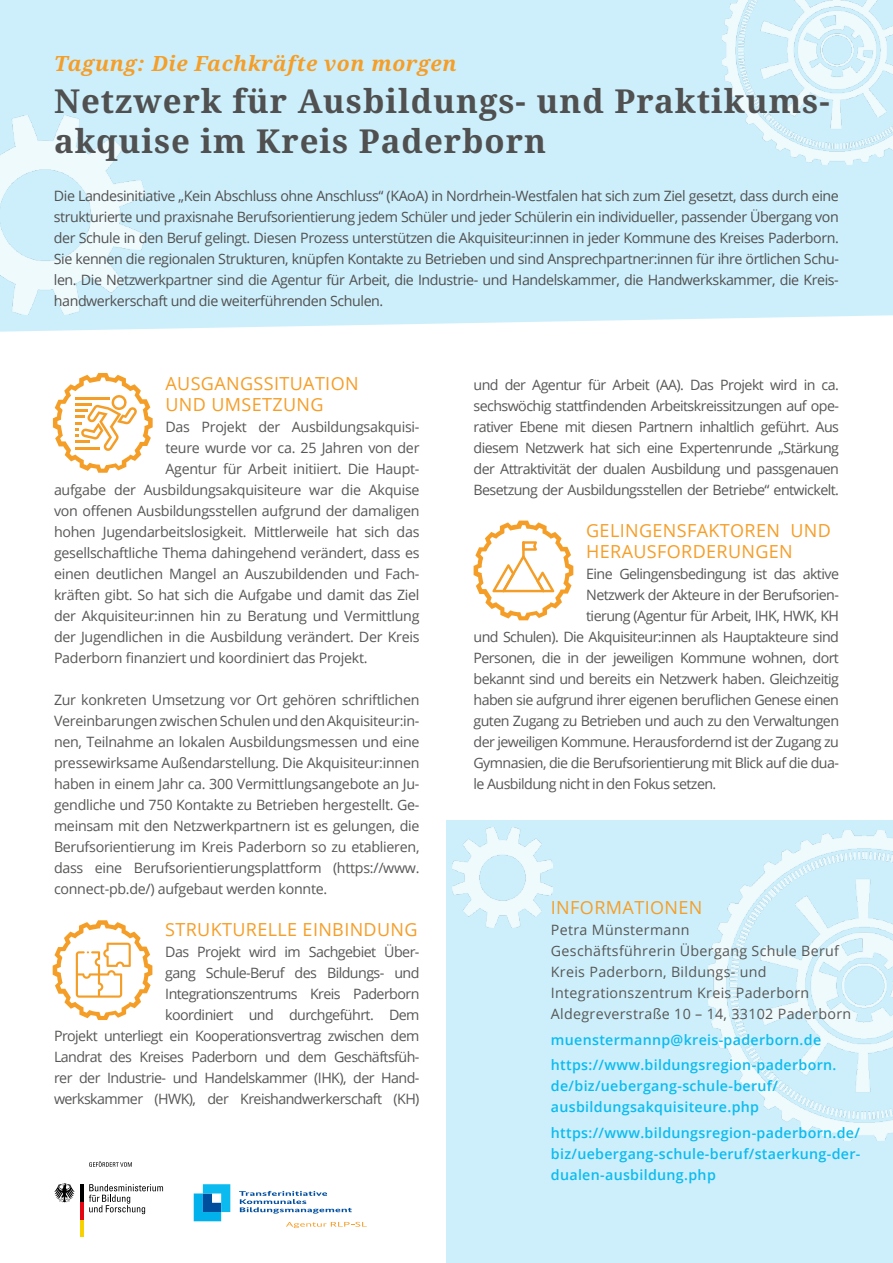
<style>
.page{position:relative;width:893px;height:1263px;background:#fff}
.page>*{position:absolute;margin:0;border:0;box-sizing:border-box;transform-origin:0 0}
.t1{font:700 33px/40.5px "Noto Serif";letter-spacing:.03em;color:#505050}
.t2{font:italic 700 21px "Noto Serif";letter-spacing:.03em;color:#f59e28}
.t3{font:18px/21px "Open Sans";letter-spacing:.02em;color:#f59e28}
.t4{font:14.25px/21px "Open Sans";letter-spacing:-.04em;color:#575756;text-align:justify}
.t5{font:14.25px/21px "Open Sans";letter-spacing:-.03em;color:#505050;text-align:justify}
.t6{font:14.25px "Open Sans";letter-spacing:-.02em;color:#575756}
.t7{font:600 14.25px/21px "Open Sans";letter-spacing:.02em;color:#0bbbef}
.t8{font:14.25px/21px "Open Sans";letter-spacing:.02em;color:#575756}
</style>
<div class="page">
<div style="left:0;top:0;width:893px;height:332px;background:#cdeffb"></div>
<img style="left:723px;top:0;width:170px;height:165px">
<img style="left:0;top:116px;width:144px;height:199px">
<svg style="left:53px;top:373px;width:100px;height:100px"></svg>
<hr style="left:75px;top:440px;width:15px;height:3px;background:#f59e27">
<hr style="left:75px;top:447px;width:25px;height:2px;background:#f59e27">
<svg style="left:53px;top:920px;width:99px;height:100px"></svg>
<svg style="left:474px;top:521px;width:99px;height:99px"></svg>
<div style="left:447px;top:821px;width:446px;height:442px;background:#cdeffb"></div>
<img style="left:709px;top:831px;width:184px;height:310px">
<img style="left:453px;top:828px;width:99px;height:100px">
<svg style="left:89px;top:1184px;width:74px;height:30px"></svg>
<hr style="left:80px;top:1219px;width:3px;height:18px;background:#f8d200">
<hr style="left:80px;top:1202px;width:3px;height:17px;background:#e30613">
<hr style="left:80px;top:1184px;width:3px;height:18px;background:#000">
<svg style="left:54px;top:1183px;width:21px;height:19px"></svg>
<svg style="left:89px;top:1161px;width:43px;height:6px"></svg>
<svg style="left:286px;top:1222px;width:81px;height:6px"></svg>
<svg style="left:239px;top:1191px;width:113px;height:22px"></svg>
<svg style="left:194px;top:1184px;width:36px;height:37px"></svg>
<h2 class="t2" style="left:54px;top:49px;width:404px">Tagung: Die Fachkräfte von morgen</h2>
<h1 class="t1" style="left:54px;top:81px;width:777px">Netzwerk für Ausbildungs- und Praktikums&shy;akquise im Kreis Paderborn</h1>
<p class="t5" style="left:54px;top:185px;width:787px">Die Landesinitiative „Kein Abschluss ohne Anschluss“ (KAoA) in Nordrhein-Westfalen hat sich zum Ziel gesetzt, dass durch eine strukturierte und praxisnahe Berufsorientierung jedem Schüler und jeder Schülerin ein individueller, passender Übergang von der Schule in den Beruf gelingt. Diesen Prozess unterstützen die Akquisiteur:innen in jeder Kommune des Kreises Paderborn.<br>Sie kennen die regionalen Strukturen, knüpfen Kontakte zu Betrieben und sind Ansprechpartner:innen für ihre örtlichen Schu&shy;len. Die Netzwerkpartner sind die Agentur für Arbeit, die Industrie- und Handelskammer, die Handwerkskammer, die Kreis&shy;handwerkerschaft und die weiterführenden Schulen.</p>
<p class="t3" style="left:166px;top:373px;width:195px">AUSGANGSSITUATION<br>UND UMSETZUNG</p>
<p class="t6" style="left:166px;top:417px;width:255px">Das Projekt der Ausbildungsakquisi-</p>
<p class="t6" style="left:166px;top:438px;width:255px">teure wurde vor ca. 25 Jahren von der</p>
<p class="t6" style="left:166px;top:459px;width:255px">Agentur für Arbeit initiiert. Die Haupt-</p>
<p class="t6" style="left:54px;top:480px;width:367px">aufgabe der Ausbildungsakquisiteure war die Akquise</p>
<p class="t6" style="left:54px;top:501px;width:367px">von offenen Ausbildungsstellen aufgrund der damaligen</p>
<p class="t6" style="left:54px;top:522px;width:367px">hohen Jugendarbeitslosigkeit. Mittlerweile hat sich das</p>
<p class="t6" style="left:54px;top:543px;width:367px">gesellschaftliche Thema dahingehend verändert, dass es</p>
<p class="t6" style="left:54px;top:564px;width:367px">einen deutlichen Mangel an Auszubildenden und Fach-</p>
<p class="t6" style="left:54px;top:585px;width:367px">kräften gibt. So hat sich die Aufgabe und damit das Ziel</p>
<p class="t6" style="left:54px;top:606px;width:367px">der Akquisiteur:innen hin zu Beratung und Vermittlung</p>
<p class="t6" style="left:54px;top:627px;width:367px">der Jugendlichen in die Ausbildung verändert. Der Kreis</p>
<p class="t6" style="left:54px;top:648px;width:315px">Paderborn finanziert und koordiniert das Projekt.</p>
<p class="t4" style="left:54px;top:689px;width:367px">Zur konkreten Umsetzung vor Ort gehören schriftlichen Vereinbarungen zwischen Schulen und den Akquisiteur:in&shy;nen, Teilnahme an lokalen Ausbildungsmessen und eine pressewirksame Außendarstellung. Die Akquisiteur:innen haben in einem Jahr ca. 300 Vermittlungsangebote an Ju&shy;gendliche und 750 Kontakte zu Betrieben hergestellt. Ge&shy;meinsam mit den Netzwerkpartnern ist es gelungen, die Berufsorientierung im Kreis Paderborn so zu etablieren, dass eine Berufsorientierungsplattform (https://www. connect-pb.de/) aufgebaut werden konnte.</p>
<p class="t3" style="left:165px;top:919px;width:254px">STRUKTURELLE EINBINDUNG</p>
<p class="t4" style="left:54px;top:941px;width:367px;text-align:right">Das Projekt wird im Sachgebiet Über-<br>gang Schule-Beruf des Bildungs- und Integrationszentrums Kreis Paderborn<br>koordiniert und durchgeführt. Dem<br>Projekt unterliegt ein Kooperationsvertrag zwischen dem Landrat des Kreises Paderborn und dem Geschäftsfüh&shy;rer der Industrie- und Handelskammer (IHK), der Hand&shy;werkskammer (HWK), der Kreishandwerkerschaft (KH)</p>
<p class="t4" style="left:473px;top:374px;width:367px">und der Agentur für Arbeit (AA). Das Projekt wird in ca. sechswöchig stattfindenden Arbeitskreissitzungen auf ope&shy;rativer Ebene mit diesen Partnern inhaltlich geführt. Aus diesem Netzwerk hat sich eine Expertenrunde „Stärkung der Attraktivität der dualen Ausbildung und passgenauen Besetzung der Ausbildungsstellen der Betriebe“ entwickelt.</p>
<p class="t3" style="left:586px;top:520px;width:246px">GELINGENSFAKTOREN UND<br>HERAUSFORDERUNGEN</p>
<p class="t4" style="left:586px;top:563px;width:254px">Eine Gelingensbedingung ist das aktive</p>
<p class="t4" style="left:586px;top:584px;width:254px">Netzwerk der Akteure in der Berufsorien-</p>
<p class="t4" style="left:586px;top:605px;width:254px">tierung (Agentur für Arbeit, IHK, HWK, KH</p>
<p class="t4" style="left:473px;top:626px;width:367px">und Schulen). Die Akquisiteur:innen als Hauptakteure sind</p>
<p class="t4" style="left:473px;top:647px;width:367px">Personen, die in der jeweiligen Kommune wohnen, dort</p>
<p class="t4" style="left:473px;top:668px;width:367px">bekannt sind und bereits ein Netzwerk haben. Gleichzeitig</p>
<p class="t4" style="left:473px;top:689px;width:367px">haben sie aufgrund ihrer eigenen beruflichen Genese einen</p>
<p class="t4" style="left:473px;top:710px;width:367px">guten Zugang zu Betrieben und auch zu den Verwaltungen</p>
<p class="t4" style="left:473px;top:731px;width:367px">der jeweiligen Kommune. Herausfordernd ist der Zugang zu</p>
<p class="t4" style="left:473px;top:752px;width:367px">Gymnasien, die die Berufsorientierung mit Blick auf die dua-</p>
<p class="t4" style="left:473px;top:773px;width:244px">le Ausbildung nicht in den Fokus setzen.</p>
<p class="t3" style="left:551px;top:897px;width:153px">INFORMATIONEN</p>
<p class="t8" style="left:551px;top:919px;width:302px">Petra Münstermann<br>Geschäftsführerin Übergang Schule Beruf Kreis Paderborn, Bildungs- und Integrationszentrum Kreis Paderborn Aldegreverstraße 10 – 14, 33102 Paderborn</p>
<p class="t7" style="left:551px;top:1027px;width:287px;line-height:25.5px">muenstermannp@kreis-paderborn.de https://www.bildungsregion-paderborn.</p>
<p class="t7" style="left:551px;top:1075px;width:229px">de/biz/uebergang-schule-beruf/ ausbildungsakquisiteure.php</p>
<p class="t7" style="left:551px;top:1122px;width:311px;text-align:justify">https://www.bildungsregion-paderborn.de/ biz/uebergang-schule-beruf/staerkung-der&shy;dualen-ausbildung.php</p>
</div>
